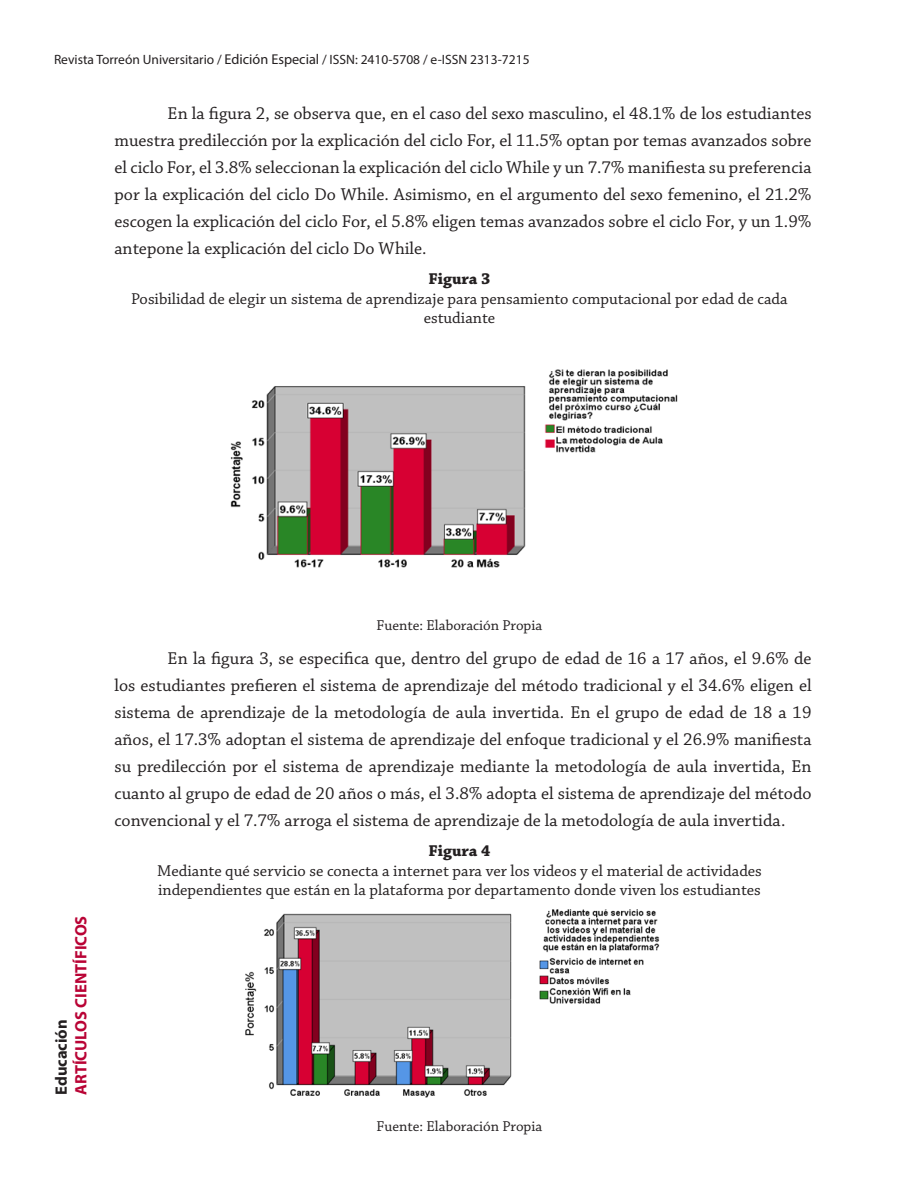
<style>
.page{position:relative;width:918px;height:1188px;background:#fff}
.page>*{position:absolute;margin:0;border:0;box-sizing:border-box;transform-origin:0 0}
.Parrafo_chaparral{font:18px/27px "Chaparral Pro";color:#231f20;text-align:justify}
.PieFgs{font:16.5px/19.5px "Chaparral Pro";color:#231f20;text-align:center}
.t1{font:700 16.5px "Myriad Pro";color:#b90335}
.t2{font:700 16.5px "Myriad Pro";color:#231f20}
.FgsFuente{font:15px "Chaparral Pro";color:#231f20}
.EncPagIzq{font:13.5px "Myriad Pro";color:#231f20}
.s1{font-size:14.25px}
.s2{font-weight:700}
</style>
<div class="page">
<img style="left:230px;top:369px;width:448px;height:199px">
<img style="left:245px;top:909px;width:415px;height:189px">
<p class="EncPagIzq" style="left:54px;top:51px;width:477px">Revista Torreón Universitario / <span class="s1">Edición Especial</span> / ISSN: 2410-5708 / e-ISSN 2313-7215</p>
<p class="Parrafo_chaparral" style="left:114px;top:101px;width:699px;text-indent:53px">En la figura 2, se observa que, en el caso del sexo masculino, el 48.1% de los estudiantes muestra predilección por la explicación del ciclo For, el 11.5% optan por temas avanzados sobre el ciclo For, el 3.8% seleccionan la explicación del ciclo While y un 7.7% manifiesta su preferencia por la explicación del ciclo Do While. Asimismo, en el argumento del sexo femenino, el 21.2% escogen la explicación del ciclo For, el 5.8% eligen temas avanzados sobre el ciclo For, y un 1.9% antepone la explicación del ciclo Do While.</p>
<p class="PieFgs" style="left:131px;top:270px;width:658px"><span class="s2">Figura 3<br></span>Posibilidad de elegir un sistema de aprendizaje para pensamiento computacional por edad de cada estudiante</p>
<p class="t1" style="left:70px;top:1095px;width:181px;rotate:-90deg">ARTÍCULOS CIENTÍFICOS</p>
<p class="t2" style="left:50px;top:1095px;width:77px;rotate:-90deg">Educación</p>
<p class="FgsFuente" style="left:377px;top:617px;width:167px">Fuente: Elaboración Propia</p>
<p class="Parrafo_chaparral" style="left:114px;top:646px;width:699px;text-indent:53px">En la figura 3, se especifica que, dentro del grupo de edad de 16 a 17 años, el 9.6% de los estudiantes prefieren el sistema de aprendizaje del método tradicional y el 34.6% eligen el sistema de aprendizaje de la metodología de aula invertida. En el grupo de edad de 18 a 19 años, el 17.3% adoptan el sistema de aprendizaje del enfoque tradicional y el 26.9% manifiesta su predilección por el sistema de aprendizaje mediante la metodología de aula invertida, En cuanto al grupo de edad de 20 años o más, el 3.8% adopta el sistema de aprendizaje del método convencional y el 7.7% arroga el sistema de aprendizaje de la metodología de aula invertida.</p>
<p class="PieFgs" style="left:157px;top:842px;width:606px"><span class="s2">Figura 4<br></span>Mediante qué servicio se conecta a internet para ver los videos y el material de actividades independientes que están en la plataforma por departamento donde viven los estudiantes</p>
<p class="FgsFuente" style="left:377px;top:1118px;width:167px">Fuente: Elaboración Propia</p>
</div>
